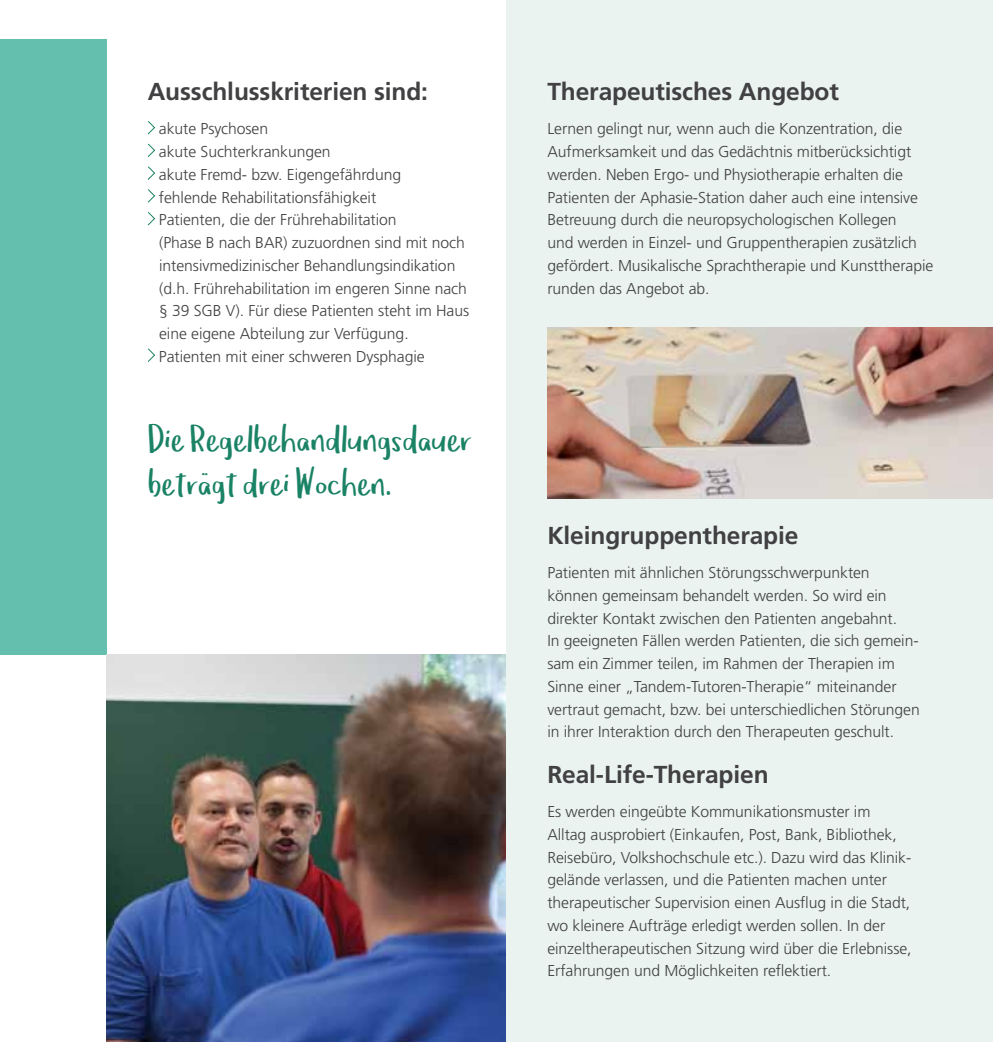
<style>
.page{position:relative;width:993px;height:1042px;background:#fff}
.page>*{position:absolute;margin:0;border:0;box-sizing:border-box;transform-origin:0 0}
.t1{font:36.75px/44.1px "Om Telolet Om";color:#1a8265}
.t2{font:700 24.5px "Frutiger LT";letter-spacing:-.005em;color:#414042}
.t3{font:300 15.75px/22.8px "Frutiger LT";letter-spacing:-.005em;color:#414042}
</style>
<div class="page">
<div style="left:0;top:40px;width:107px;height:615px;background:#65bfaf"></div>
<img style="left:107px;top:655px;width:399px;height:387px">
<div style="left:506px;top:0;width:486px;height:1042px;background:#eaf3f0"></div>
<svg style="left:147px;top:121px;width:9px;height:14px"></svg>
<svg style="left:147px;top:143px;width:9px;height:14px"></svg>
<svg style="left:147px;top:166px;width:8px;height:14px"></svg>
<svg style="left:147px;top:189px;width:9px;height:14px"></svg>
<svg style="left:147px;top:212px;width:9px;height:14px"></svg>
<svg style="left:147px;top:348px;width:9px;height:14px"></svg>
<img style="left:547px;top:327px;width:445px;height:172px">
<h2 class="t2" style="left:148px;top:77px;width:282px">Ausschlusskriterien sind:</h2>
<p class="t3" style="left:159px;top:118px;width:311px">akute Psychosen<br>akute Suchterkrankungen<br>akute Fremd- bzw. Eigengefährdung<br>fehlende Rehabilitationsfähigkeit<br>Patienten, die der Frührehabilitation<br>(Phase B nach BAR) zuzuordnen sind mit noch intensivmedizinischer Behandlungsindikation (d.h. Frührehabilitation im engeren Sinne nach § 39 SGB V). Für diese Patienten steht im Haus eine eigene Abteilung zur Verfügung.<br>Patienten mit einer schweren Dysphagie</p>
<h1 class="t1" style="left:148px;top:421px;width:325px">Die Regelbehandlungsdauer beträgt drei Wochen.</h1>
<h2 class="t2" style="left:547px;top:77px;width:293px">Therapeutisches Angebot</h2>
<p class="t3" style="left:547px;top:118px;width:387px">Lernen gelingt nur, wenn auch die Konzentration, die Aufmerksamkeit und das Gedächtnis mitberücksichtigt werden. Neben Ergo- und Physiotherapie erhalten die Patienten der Aphasie-Station daher auch eine intensive Betreuung durch die neuropsychologischen Kollegen<br>und werden in Einzel- und Gruppentherapien zusätzlich gefördert. Musikalische Sprachtherapie und Kunsttherapie runden das Angebot ab.</p>
<h2 class="t2" style="left:547px;top:521px;width:252px">Kleingruppentherapie</h2>
<p class="t3" style="left:547px;top:561px;width:374px">Patienten mit ähnlichen Störungsschwerpunkten können gemeinsam behandelt werden. So wird ein direkter Kontakt zwischen den Patienten angebahnt.<br>In geeigneten Fällen werden Patienten, die sich gemein&shy;sam ein Zimmer teilen, im Rahmen der Therapien im Sinne einer „Tandem-Tutoren-Therapie“ miteinander vertraut gemacht, bzw. bei unterschiedlichen Störungen in ihrer Interaktion durch den Therapeuten geschult.</p>
<h2 class="t2" style="left:547px;top:760px;width:223px">Real-Life-Therapien</h2>
<p class="t3" style="left:547px;top:800px;width:365px">Es werden eingeübte Kommunikationsmuster im Alltag ausprobiert (Einkaufen, Post, Bank, Bibliothek, Reisebüro, Volkshochschule etc.). Dazu wird das Klinik&shy;gelände verlassen, und die Patienten machen unter therapeutischer Supervision einen Ausflug in die Stadt, wo kleinere Aufträge erledigt werden sollen. In der einzeltherapeutischen Sitzung wird über die Erlebnisse, Erfahrungen und Möglichkeiten reflektiert.</p>
</div>
